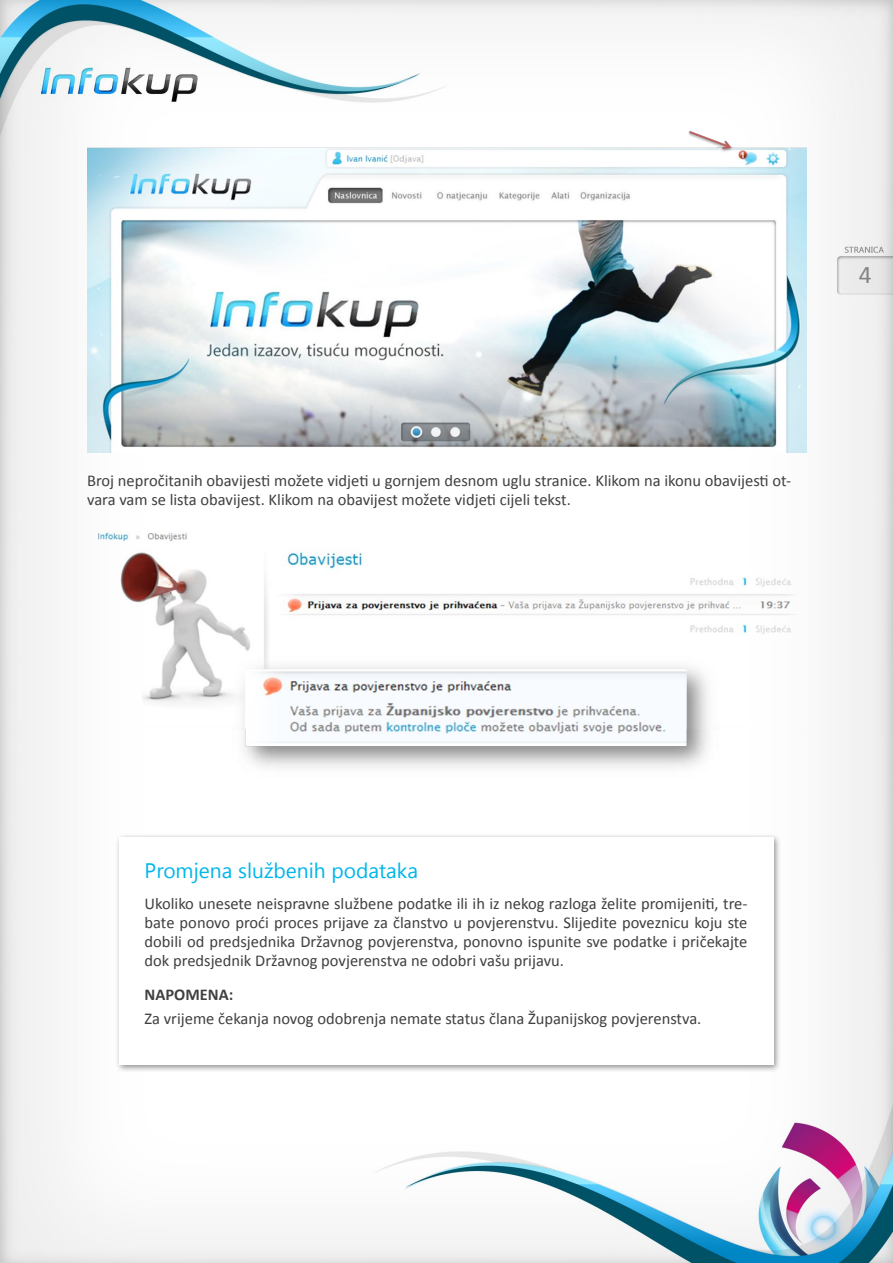
<style>
.page{position:relative;width:893px;height:1263px;background:#fff}
.page>*{position:absolute;margin:0;border:0;box-sizing:border-box;transform-origin:0 0}
.t1{font:25.5px "Calibri";color:#838383}
.t2{font:21px "Segoe UI";color:#00b7e9}
.t3{font:16.5px/18.9px "Calibri";color:#404040}
.t4{font:700 16.5px "Calibri";color:#404040}
</style>
<div class="page">
<img style="left:0;top:0;width:893px;height:1263px">
<img style="left:87px;top:130px;width:720px;height:322px">
<img style="left:87px;top:523px;width:720px;height:258px">
<div style="left:115px;top:833px;width:666px;height:239px;background:#231f20;opacity:.5"></div>
<div style="left:119px;top:837px;width:654px;height:227px;background:#fff"></div>
<h1 class="t1" style="left:859px;top:259px;width:14px">4</h1>
<p class="t3" style="left:87px;top:471px;width:706px">Broj nepročitanih obavijesti možete vidjeti u gornjem desnom uglu stranice. Klikom na ikonu obavijesti ot&shy;vara vam se lista obavijest. Klikom na obavijest možete vidjeti cijeli tekst.</p>
<p class="t2" style="left:145px;top:856px;width:275px">Promjena službenih podataka</p>
<p class="t3" style="left:145px;top:894px;width:604px;text-align:justify">Ukoliko unesete neispravne službene podatke ili ih iz nekog razloga želite promijeniti, tre&shy;bate ponovo proći proces prijave za članstvo u povjerenstvu. Slijedite poveznicu koju ste dobili od predsjednika Državnog povjerenstva, ponovno ispunite sve podatke i pričekajte dok predsjednik Državnog povjerenstva ne odobri vašu prijavu.</p>
<p class="t4" style="left:145px;top:984px;width:90px">NAPOMENA:</p>
<p class="t3" style="left:145px;top:1009px;width:558px">Za vrijeme čekanja novog odobrenja nemate status člana Županijskog povjerenstva.</p>
</div>
